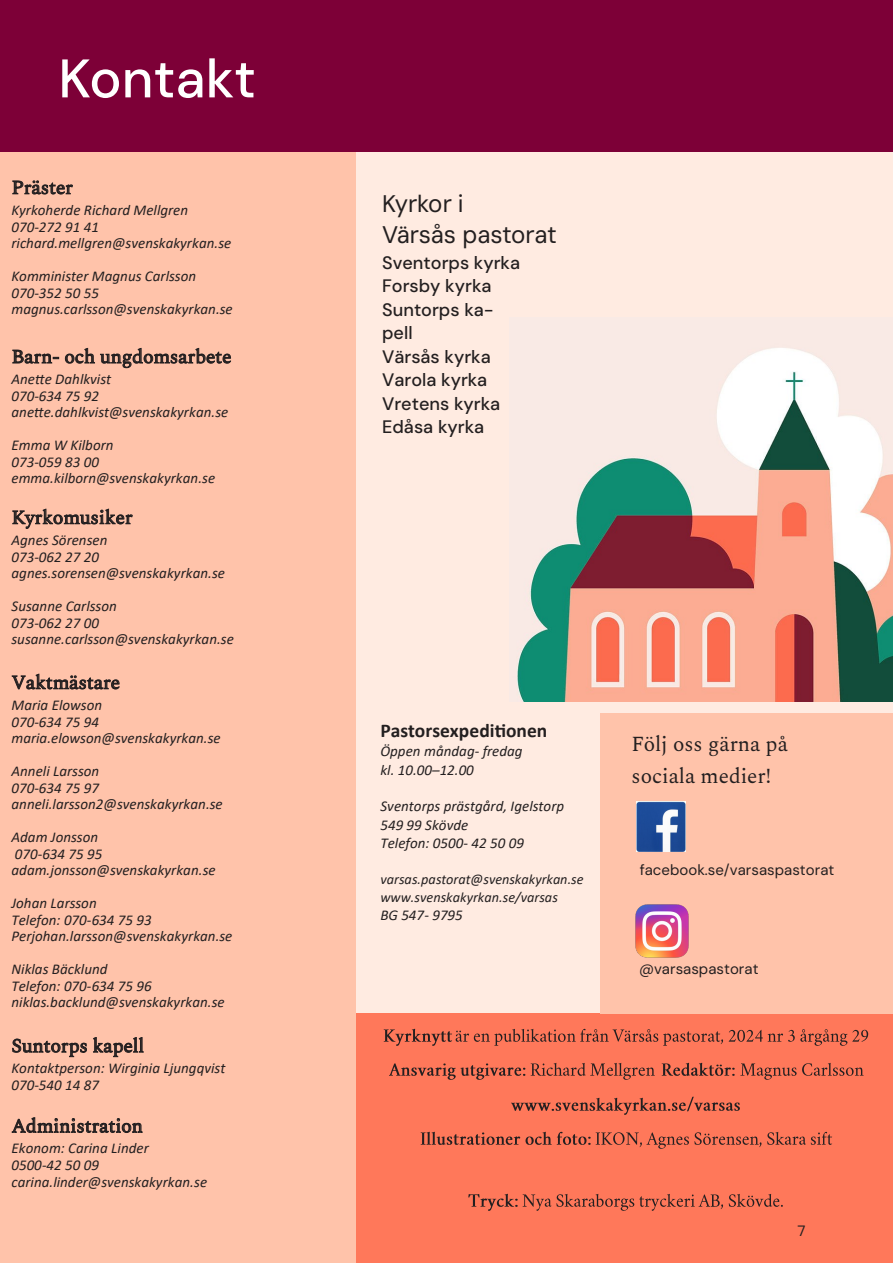
<style>
.page{position:relative;width:893px;height:1263px;background:#ffebe1}
.page>*{position:absolute;margin:0;border:0;box-sizing:border-box;transform-origin:0 0}
.t1{font:500 54.15px "DM Sans";color:#fff}
.t2{font:24px/31.2px "DM Sans 9 pt";letter-spacing:-.015em;color:#231f20}
.t3{font:21.15px/32px "Spectral";letter-spacing:-.005em;color:#231f20}
.t4{font:19.5px "Spectral";letter-spacing:-.01em;color:#231f20}
.t5{font:700 19.5px "Calibri";color:#231f20}
.t6{font:500 18.15px "DM Sans";color:#231f20}
.t7{font:500 18px/23.5px "DM Sans";color:#231f20}
.t8{font:italic 15px/16.5px "Calibri";color:#231f20}
.t9{font:15px "DM Sans";color:#231f20}
.t10{font:15px "DM Sans 9 pt";color:#231f20}
.t11{font:italic 14.25px/17.5px "Calibri";color:#231f20}
</style>
<div class="page">
<div style="left:355px;top:1014px;width:538px;height:249px;background:#ff785a"></div>
<img style="left:384px;top:1028px;width:72px;height:18px">
<img style="left:456px;top:1028px;width:413px;height:18px">
<img style="left:389px;top:1063px;width:137px;height:17px">
<img style="left:530px;top:1063px;width:132px;height:17px">
<img style="left:662px;top:1062px;width:73px;height:14px">
<img style="left:740px;top:1063px;width:124px;height:17px">
<img style="left:512px;top:1096px;width:228px;height:18px">
<img style="left:420px;top:1131px;width:171px;height:14px">
<img style="left:595px;top:1131px;width:237px;height:17px">
<img style="left:469px;top:1193px;width:54px;height:18px">
<img style="left:523px;top:1194px;width:260px;height:17px">
<div style="left:0;top:153px;width:355px;height:1110px;background:#ffc3aa"></div>
<div style="left:601px;top:713px;width:292px;height:301px;background:#ffc3aa"></div>
<img style="left:636px;top:802px;width:50px;height:49px">
<img style="left:635px;top:904px;width:54px;height:53px">
<div style="left:0;top:0;width:893px;height:151px;background:#7d0037"></div>
<img style="left:517px;top:347px;width:376px;height:354px">
<h1 class="t1" style="left:58px;top:45px;width:199px">Kontakt</h1>
<h3 class="t4" style="left:12px;top:173px;width:63px">Präster</h3>
<p class="t8" style="left:12px;top:201px;width:221px">Kyrkoherde Richard Mellgren<br>070-272 91 41 richard.mellgren@svenskakyrkan.se</p>
<p class="t8" style="left:12px;top:267px;width:223px">Komminister Magnus Carlsson<br>070-352 50 55 magnus.carlsson@svenskakyrkan.se</p>
<h3 class="t4" style="left:12px;top:342px;width:221px">Barn- och ungdomsarbete</h3>
<p class="t8" style="left:12px;top:370px;width:218px">Anette Dahlkvist<br>070-634 75 92 anette.dahlkvist@svenskakyrkan.se</p>
<p class="t8" style="left:12px;top:437px;width:205px">Emma W Kilborn<br>073-059 83 00 emma.kilborn@svenskakyrkan.se</p>
<h3 class="t4" style="left:12px;top:503px;width:123px">Kyrkomusiker</h3>
<p class="t8" style="left:12px;top:531px;width:215px">Agnes Sörensen<br>073-062 27 20 agnes.sorensen@svenskakyrkan.se</p>
<p class="t8" style="left:12px;top:597px;width:224px">Susanne Carlsson<br>073-062 27 00 susanne.carlsson@svenskakyrkan.se</p>
<h3 class="t4" style="left:12px;top:668px;width:110px">Vaktmästare</h3>
<p class="t8" style="left:12px;top:696px;width:211px">Maria Elowson<br>070-634 75 94 maria.elowson@svenskakyrkan.se</p>
<p class="t8" style="left:12px;top:762px;width:213px">Anneli Larsson<br>070-634 75 97 anneli.larsson2@svenskakyrkan.se</p>
<p class="t8" style="left:12px;top:828px;width:206px">Adam Jonsson<br>070-634 75 95 adam.jonsson@svenskakyrkan.se</p>
<p class="t8" style="left:12px;top:894px;width:222px">Johan Larsson<br>Telefon: 070-634 75 93<br>Perjohan.larsson@svenskakyrkan.se</p>
<p class="t8" style="left:12px;top:960px;width:215px">Niklas Bäcklund<br>Telefon: 070-634 75 96 niklas.backlund@svenskakyrkan.se</p>
<h3 class="t4" style="left:12px;top:1031px;width:134px">Suntorps kapell</h3>
<p class="t8" style="left:12px;top:1059px;width:215px">Kontaktperson: Wirginia Ljungqvist<br>070-540 14 87</p>
<h3 class="t4" style="left:12px;top:1112px;width:133px">Administration</h3>
<p class="t8" style="left:12px;top:1139px;width:197px">Ekonom: Carina Linder<br>0500-42 50 09 carina.linder@svenskakyrkan.se</p>
<h2 class="t2" style="left:382px;top:188px;width:176px">Kyrkor i<br>Värsås pastorat</h2>
<p class="t7" style="left:382px;top:251px;width:139px">Sventorps kyrka<br>Forsby kyrka<br>Suntorps ka&shy;pell<br>Värsås kyrka<br>Varola kyrka</p>
<p class="t6" style="left:382px;top:392px;width:120px">Vretens kyrka</p>
<p class="t7" style="left:382px;top:415px;width:104px">Edåsa kyrka</p>
<h3 class="t5" style="left:380px;top:717px;width:168px">Pastorsexpeditionen</h3>
<p class="t8" style="left:380px;top:741px;width:144px;line-height:18.5px">Öppen måndag- fredag kl. 10.00–12.00</p>
<p class="t8" style="left:380px;top:796px;width:185px;line-height:18.5px">Sventorps prästgård, Igelstorp<br>549 99 Skövde<br>Telefon: 0500- 42 50 09</p>
<p class="t11" style="left:380px;top:870px;width:205px">varsas.pastorat@svenskakyrkan.se www.svenskakyrkan.se/varsas</p>
<p class="t8" style="left:380px;top:906px;width:84px">BG 547- 9795</p>
<h3 class="t3" style="left:631px;top:726px;width:158px">Följ oss gärna på sociala medier!</h3>
<p class="t9" style="left:640px;top:860px;width:196px">facebook.se/varsaspastorat</p>
<p class="t9" style="left:639px;top:960px;width:121px">@varsaspastorat</p>
<p class="t10" style="left:797px;top:1221px;width:10px">7</p>
</div>
